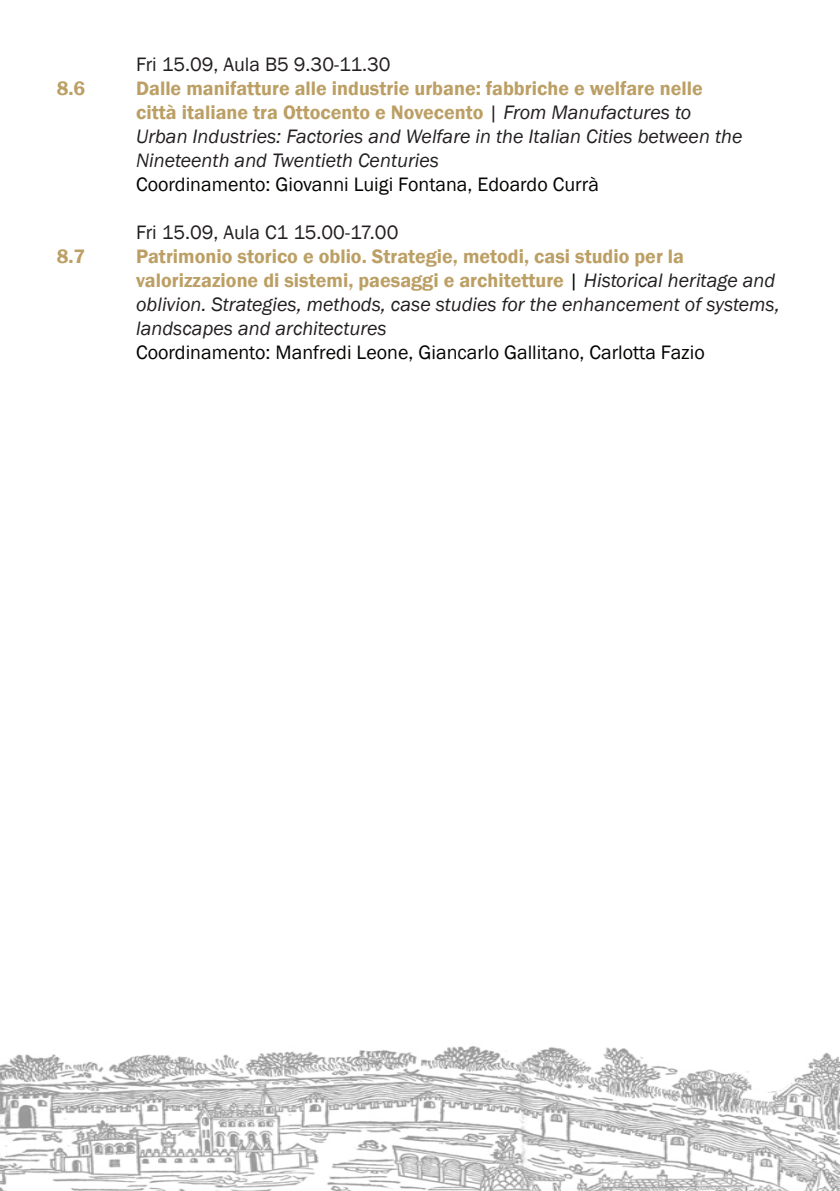
<style>
.page{position:relative;width:840px;height:1191px;background:#fff}
.page>*{position:absolute;margin:0;border:0;box-sizing:border-box;transform-origin:0 0}
.t1{font:italic 20px/24px "Franklin Gothic";color:#231f20}
.t2{font:20px "Franklin Gothic";color:#040503}
.t3{font:20px "Franklin Gothic";color:#231f20}
.t4{font:600 20px "Franklin Gothic";color:#bc9f64}
.s1{font-weight:600;font-style:normal;color:#bc9f64}
.s2{font-style:normal}
.s3{font-style:normal;color:#040503}
</style>
<div class="page">
<img style="left:0;top:1046px;width:839px;height:145px">
<p class="t4" style="left:57px;top:76px;width:30px">8.6</p>
<p class="t4" style="left:57px;top:244px;width:30px">8.7</p>
<p class="t3" style="left:136px;top:52px;width:256px">Fri 15.09, Aula B5 9.30-11.30</p>
<p class="t1" style="left:136px;top:76px;width:607px"><span class="s1">Dalle manifatture alle industrie urbane: fabbriche e welfare nelle città italiane tra Ottocento e Novecento</span> <span class="s2">|</span> From Manufactures to Urban Industries: Factories and Welfare in the Italian Cities between the Nineteenth and Twentieth Centuries</p>
<p class="t2" style="left:136px;top:172px;width:464px">Coordinamento: Giovanni Luigi Fontana, Edoardo Currà</p>
<p class="t3" style="left:136px;top:220px;width:263px">Fri 15.09, Aula C1 15.00-17.00</p>
<p class="t1" style="left:136px;top:244px;width:644px"><span class="s1">Patrimonio storico e oblio. Strategie, metodi, casi studio per la valorizzazione di sistemi, paesaggi e architetture</span> <span class="s3">|</span> Historical heritage and oblivion. Strategies, methods, case studies for the enhancement of systems, landscapes and architectures</p>
<p class="t2" style="left:136px;top:340px;width:569px">Coordinamento: Manfredi Leone, Giancarlo Gallitano, Carlotta Fazio</p>
</div>
